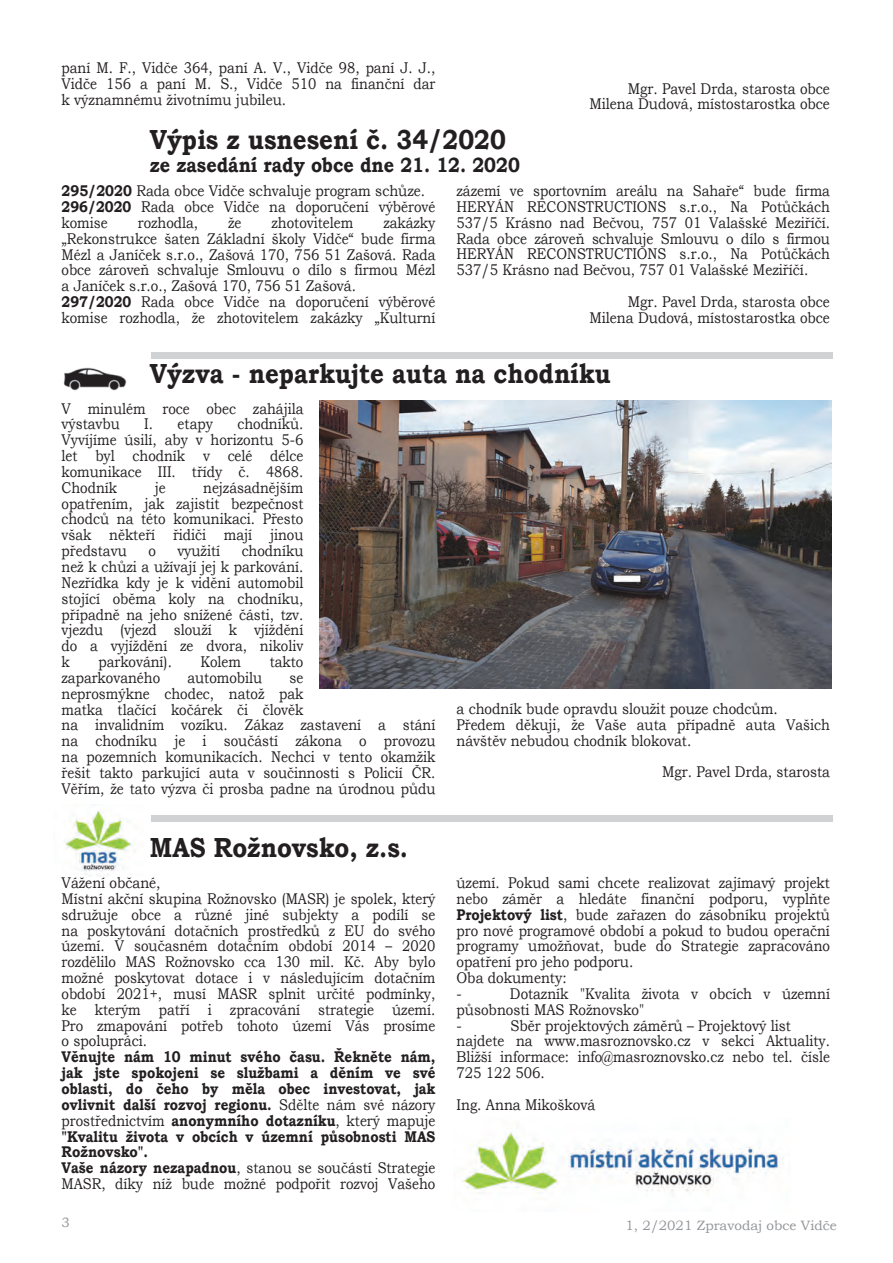
<style>
.page{position:relative;width:893px;height:1263px;background:#fff}
.page>*{position:absolute;margin:0;border:0;box-sizing:border-box;transform-origin:0 0}
.t1{font:700 27.6px "Bookman Old Style";color:#231f20;scale:.87 1}
.t2{font:700 20.7px "Bookman Old Style";color:#231f20;scale:.87 1}
.t3{font:15.45px/15.9px "Bookman Old Style";color:#231f20;text-align:justify;scale:.86 1}
.t4{font:15.45px/15.9px "Bookman Old Style";color:#231f20;scale:.87 1}
.t5{font:700 15.45px/15.9px "Bookman Old Style";color:#231f20;scale:.86 1}
.t6{font:13.5px "Bookman Old Style";color:#939598}
.s1{font-weight:700}
.s2{font-weight:400}
</style>
<div class="page">
<div style="left:152px;top:352px;width:681px;height:6px;background:#d1d2d4"></div>
<img style="left:320px;top:400px;width:512px;height:288px">
<img style="left:63px;top:367px;width:64px;height:24px">
<div style="left:152px;top:816px;width:681px;height:6px;background:#d1d2d4"></div>
<img style="left:462px;top:1132px;width:322px;height:62px">
<img style="left:64px;top:804px;width:72px;height:72px">
<p class="t3" style="left:62px;top:60px;width:436px">paní M. F., Vidče 364, paní A. V., Vidče 98, paní J. J., Vidče 156 a paní M. S., Vidče 510 na finanční dar k významnému životnímu jubileu.</p>
<p class="t4" style="left:589px;top:80px;width:278px;text-align:right">Mgr. Pavel Drda, starosta obce<br>Milena Dudová, místostarostka obce</p>
<h1 class="t1" style="left:150px;top:120px;width:411px">Výpis z usnesení č. 34/2020</h1>
<h2 class="t2" style="left:150px;top:150px;width:427px">ze zasedání rady obce dne 21. 12. 2020</h2>
<p class="t4" style="left:62px;top:183px;width:431px"><span class="s1">295/2020</span> Rada obce Vidče schvaluje program schůze.<br><span class="s1">296/2020</span> Rada obce Vidče na doporučení výběrové komise</p>
<p class="t3" style="left:456px;top:183px;width:436px">zázemí ve sportovním areálu na Sahaře“ bude firma HERYÁN RECONSTRUCTIONS s.r.o., Na Potůčkách 537/5 Krásno nad Bečvou, 757 01 Valašské Meziříčí.<br>Rada obce zároveň schvaluje Smlouvu o dílo s firmou HERYÁN RECONSTRUCTIONS s.r.o., Na Potůčkách 537/5 Krásno nad Bečvou, 757 01 Valašské Meziříčí.</p>
<p class="t4" style="left:589px;top:294px;width:278px;text-align:right">Mgr. Pavel Drda, starosta obce<br>Milena Dudová, místostarostka obce</p>
<h1 class="t1" style="left:150px;top:354px;width:531px">Výzva - neparkujte auta na chodníku</h1>
<p class="t3" style="left:62px;top:215px;width:436px;text-align:left;text-indent:322px">zakázky „Rekonstrukce šaten Základní školy Vidče“ bude firma Mézl a Janíček s.r.o., Zašová 170, 756 51 Zašová. Rada obce zároveň schvaluje Smlouvu o dílo s firmou Mézl a Janíček s.r.o., Zašová 170, 756 51 Zašová.<br><span class="s1">297/2020</span> Rada obce Vidče na doporučení výběrové komise rozhodla, že zhotovitelem zakázky „Kulturní</p>
<p class="t3" style="left:138px;top:215px;width:72px">rozhodla,</p>
<p class="t3" style="left:228px;top:215px;width:17px">že</p>
<p class="t3" style="left:272px;top:215px;width:97px">zhotovitelem</p>
<p class="t3" style="left:62px;top:400px;width:283px">V minulém roce obec zahájila výstavbu</p>
<p class="t3" style="left:62px;top:416px;width:283px;text-indent:176px">chodníků.<br>Vyvíjíme úsilí, aby v horizontu 5-6 let byl chodník v celé délce komunikace III. třídy č. 4868.<br>Chodník</p>
<p class="t3" style="left:144px;top:416px;width:81px">I. etapy</p>
<p class="t3" style="left:62px;top:480px;width:283px;text-indent:142px">nejzásadnějším opatřením, jak zajistit bezpečnost chodců na této komunikaci. Přesto však někteří řidiči mají jinou představu</p>
<p class="t3" style="left:155px;top:480px;width:14px">je</p>
<p class="t3" style="left:62px;top:543px;width:283px;text-indent:180px">chodníku než k chůzi a užívají jej k parkování.<br>Nezřídka kdy je k vidění automobil stojící oběma koly na chodníku, případně na jeho snížené části, tzv. vjezdu (vjezd slouží k vjíždění do a vyjíždění ze dvora, nikoliv k</p>
<p class="t3" style="left:148px;top:543px;width:10px">o</p>
<p class="t3" style="left:177px;top:543px;width:51px">využití</p>
<p class="t3" style="left:98px;top:654px;width:87px">parkování).</p>
<p class="t3" style="left:201px;top:654px;width:49px">Kolem</p>
<p class="t3" style="left:270px;top:654px;width:41px">takto</p>
<p class="t3" style="left:62px;top:670px;width:116px">zaparkovaného</p>
<p class="t3" style="left:187px;top:670px;width:89px">automobilu</p>
<p class="t3" style="left:62px;top:670px;width:436px;text-align:left;text-indent:228px">se<br>neprosmýkne chodec, natož pak<br>matka tlačící kočárek či člověk<br>na invalidním vozíku. Zákaz zastavení a stání na chodníku je i součástí zákona o provozu na pozemních komunikacích. Nechci v tento okamžik řešit takto parkující auta v součinnosti s Policií ČR.<br>Věřím, že tato výzva či prosba padne na úrodnou půdu</p>
<h1 class="t1" style="left:150px;top:828px;width:298px">MAS Rožnovsko, z.s.</h1>
<p class="t4" style="left:62px;top:875px;width:431px">Vážení občané,<br>Místní akční skupina Rožnovsko (MASR) je spolek, který sdružuje obce a různé jiné subjekty a podílí se na poskytování dotačních prostředků z EU do svého území. V současném dotačním období 2014 – 2020 rozdělilo MAS Rožnovsko cca 130 mil. Kč. Aby bylo možné poskytovat dotace i v následujícím dotačním období 2021+, musí MASR splnit určité podmínky, ke kterým patří i zpracování strategie území.<br>Pro zmapování potřeb tohoto území Vás prosíme o spolupráci.</p>
<p class="t5" style="left:62px;top:1049px;width:436px">Věnujte nám 10 minut svého času. Řekněte nám, jak jste spokojeni se službami a děním ve své oblasti, do čeho by měla obec investovat, jak ovlivnit další rozvoj regionu. <span class="s2">Sdělte nám své názory prostřednictvím</span> anonymního dotazníku<span class="s2">, který mapuje </span>"Kvalitu života v obcích v územní působnosti MAS Rožnovsko".<br>Vaše názory nezapadnou<span class="s2">, stanou se součástí Strategie MASR, díky níž bude možné podpořit rozvoj Vašeho</span></p>
<p class="t4" style="left:456px;top:701px;width:431px">a chodník bude opravdu sloužit pouze chodcům.<br>Předem děkuji, že Vaše auta případně auta Vašich návštěv nebudou chodník blokovat.</p>
<p class="t4" style="left:662px;top:764px;width:195px">Mgr. Pavel Drda, starosta</p>
<p class="t3" style="left:456px;top:875px;width:436px;text-align:left">území. Pokud sami chcete realizovat zajímavý projekt nebo záměr a hledáte finanční podporu, vyplňte <span class="s1">Projektový list</span>, bude zařazen do zásobníku projektů pro nové programové období a pokud to budou operační programy umožňovat, bude do Strategie zapracováno opatření pro jeho podporu.<br>Oba dokumenty:<br>-</p>
<p class="t3" style="left:456px;top:986px;width:436px;text-align:left;text-indent:53px">Dotazník "Kvalita života v obcích v územní působnosti MAS Rožnovsko"<br>-</p>
<p class="t4" style="left:456px;top:1017px;width:431px;text-indent:54px">Sběr projektových záměrů – Projektový list najdete na www.masroznovsko.cz v sekci Aktuality.<br>Bližší informace: info@masroznovsko.cz nebo tel. čísle 725 122 506.</p>
<p class="t4" style="left:456px;top:1097px;width:161px">Ing. Anna Mikošková</p>
<p class="t6" style="left:61px;top:1213px;width:10px">3</p>
<p class="t6" style="left:625px;top:1217px;width:213px">1, 2/2021 Zpravodaj obce Vidče</p>
</div>
